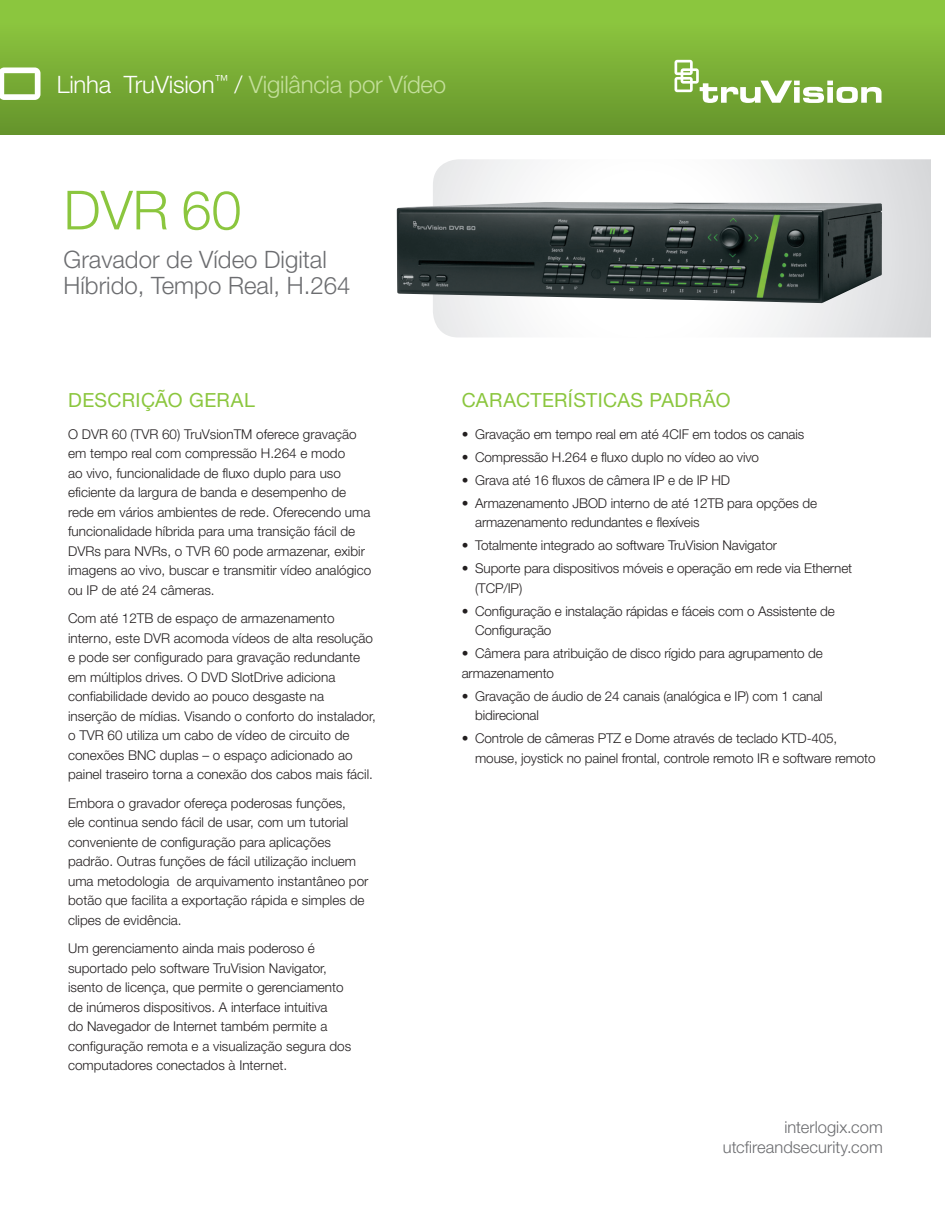
<style>
.page{position:relative;width:945px;height:1215px;background:#fff}
.page>*{position:absolute;margin:0;border:0;box-sizing:border-box;transform-origin:0 0}
.t1{font:300 54px "Helvetica Neue";color:#8bc63e}
.t2{font:300 24px/25.5px "Helvetica Neue";color:#6c6d70}
.t3{font:300 24px "Helvetica Neue";letter-spacing:-.01em;color:#c4df9b}
.HEAD{font:19.5px "Helvetica Neue";letter-spacing:.02em;color:#8bc63e}
.t4{font:300 16.5px/19.5px "Helvetica Neue LT Std";color:#6c6d70;text-align:right}
.BODY{font:300 13.5px/19.5px "Helvetica Neue";color:#231f20}
.s1{color:#fff}
</style>
<div class="page">
<svg style="left:433px;top:159px;width:498px;height:179px"></svg>
<div style="left:0;top:0;width:945px;height:135px;background:linear-gradient(to bottom,#91cd41,#66942c)"></div>
<img style="left:396px;top:202px;width:486px;height:101px">
<svg style="left:675px;top:60px;width:207px;height:43px"></svg>
<svg style="left:0;top:67px;width:41px;height:33px"></svg>
<p class="t3" style="left:57px;top:70px;width:391px"><span class="s1">Linha TruVision</span><sup>™</sup> <span class="s1">/</span> Vigilância por Vídeo</p>
<p class="t1" style="left:64px;top:177px;width:179px">DVR 60</p>
<p class="t2" style="left:64px;top:247px;width:288px">Gravador de Vídeo Digital<br>Híbrido, Tempo Real, H.264</p>
<p class="HEAD" style="left:68px;top:388px;width:188px">DESCRIÇÃO GERAL</p>
<p class="BODY" style="left:68px;top:424px;width:305px">O DVR 60 (TVR 60) TruVsionTM oferece gravação em tempo real com compressão H.264 e modo<br>ao vivo, funcionalidade de fluxo duplo para uso eficiente da largura de banda e desempenho de rede em vários ambientes de rede. Oferecendo uma funcionalidade híbrida para uma transição fácil de DVRs para NVRs, o TVR 60 pode armazenar, exibir imagens ao vivo, buscar e transmitir vídeo analógico ou IP de até 24 câmeras.</p>
<p class="BODY" style="left:68px;top:608px;width:309px">Com até 12TB de espaço de armazenamento interno, este DVR acomoda vídeos de alta resolução e pode ser configurado para gravação redundante em múltiplos drives. O DVD SlotDrive adiciona confiabilidade devido ao pouco desgaste na inserção de mídias. Visando o conforto do instalador, o TVR 60 utiliza um cabo de vídeo de circuito de conexões BNC duplas – o espaço adicionado ao painel traseiro torna a conexão dos cabos mais fácil.</p>
<p class="BODY" style="left:68px;top:793px;width:302px">Embora o gravador ofereça poderosas funções,<br>ele continua sendo fácil de usar, com um tutorial conveniente de configuração para aplicações padrão. Outras funções de fácil utilização incluem uma metodologia de arquivamento instantâneo por botão que facilita a exportação rápida e simples de clipes de evidência.</p>
<p class="BODY" style="left:68px;top:938px;width:285px">Um gerenciamento ainda mais poderoso é suportado pelo software TruVision Navigator, isento de licença, que permite o gerenciamento de inúmeros dispositivos. A interface intuitiva<br>do Navegador de Internet também permite a configuração remota e a visualização segura dos computadores conectados à Internet.</p>
<p class="HEAD" style="left:462px;top:388px;width:270px">CARACTERÍSTICAS PADRÃO</p>
<p class="BODY" style="left:462px;top:424px;width:344px">• Gravação em tempo real em até 4CIF em todos os canais</p>
<p class="BODY" style="left:462px;top:447px;width:299px">• Compressão H.264 e fluxo duplo no vídeo ao vivo</p>
<p class="BODY" style="left:462px;top:470px;width:270px">• Grava até 16 fluxos de câmera IP e de IP HD</p>
<p class="BODY" style="left:475px;top:493px;width:343px;text-indent:-14px">• Armazenamento JBOD interno de até 12TB para opções de armazenamento redundantes e flexíveis</p>
<p class="BODY" style="left:462px;top:536px;width:317px">• Totalmente integrado ao software TruVision Navigator</p>
<p class="BODY" style="left:475px;top:559px;width:379px;text-indent:-14px">• Suporte para dispositivos móveis e operação em rede via Ethernet (TCP/IP)</p>
<p class="BODY" style="left:475px;top:601px;width:361px;text-indent:-14px">• Configuração e instalação rápidas e fáceis com o Assistente de<br>Configuração</p>
<p class="BODY" style="left:462px;top:644px;width:363px">• Câmera para atribuição de disco rígido para agrupamento de armazenamento</p>
<p class="BODY" style="left:475px;top:686px;width:349px;text-indent:-14px">• Gravação de áudio de 24 canais (analógica e IP) com 1 canal bidirecional</p>
<p class="BODY" style="left:475px;top:729px;width:402px;text-indent:-14px">• Controle de câmeras PTZ e Dome através de teclado KTD-405, mouse, joystick no painel frontal, controle remoto IR e software remoto</p>
<p class="t4" style="left:723px;top:1117px;width:162px">interlogix.com utcfireandsecurity.com</p>
</div>
